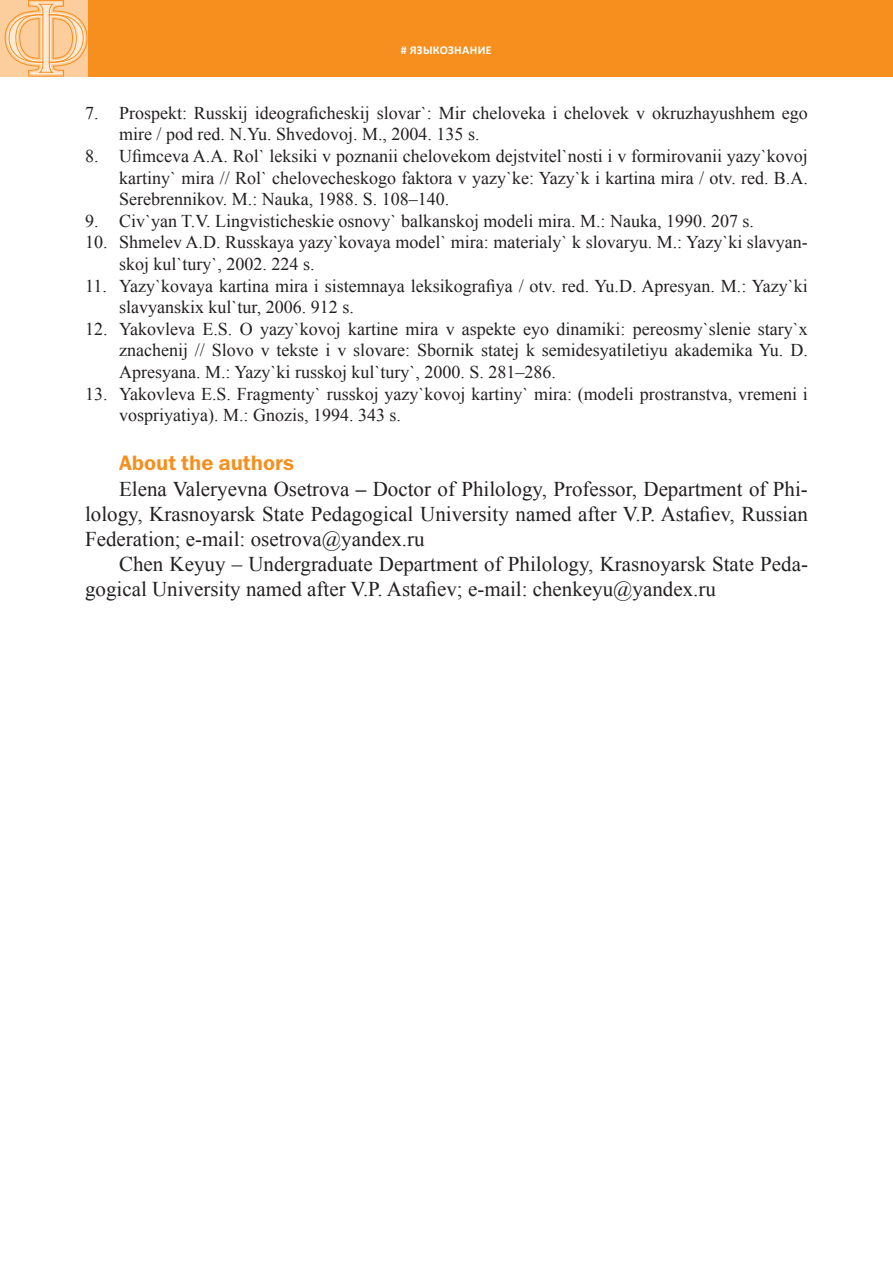
<style>
.page{position:relative;width:893px;height:1263px;background:#fff}
.page>*{position:absolute;margin:0;border:0;box-sizing:border-box;transform-origin:0 0}
.t1{font:21px/25.2px "Times New Roman";color:#231f20;text-align:justify}
.t2{font:21px "ez Franklin Goth Demi";color:#f68f1e}
.t3{font:18px/21.6px "Times New Roman";color:#231f20}
.t4{font:700 12px "Calibri";letter-spacing:.03em;color:#fff}
.s1{font-weight:700}
</style>
<div class="page">
<div style="left:0;top:0;width:893px;height:77px;background:#f68f1e"></div>
<div style="left:0;top:0;width:88px;height:77px;background:#fdce9d"></div>
<svg style="left:4px;top:0;width:84px;height:77px"></svg>
<p class="t4" style="left:401px;top:43px;width:92px"># ЯЗЫКОЗНАНИЕ</p>
<p class="t3" style="left:119px;top:102px;width:690px;text-indent:-34px">7. Prospekt: Russkij ideograficheskij slovar`: Mir cheloveka i chelovek v okruzhayushhem ego mire / pod red. N.Yu. Shvedovoj. M., 2004. 135 s.</p>
<p class="t3" style="left:119px;top:145px;width:690px;text-align:justify;text-indent:-34px">8. Ufimceva A.A. Rol` leksiki v poznanii chelovekom dejstvitel`nosti i v formirovanii yazy`kovoj kartiny` mira // Rol` chelovecheskogo faktora v yazy`ke: Yazy`k i kartina mira / otv. red. B.A.<br>Serebrennikov. M.: Nauka, 1988. S. 108–140.</p>
<p class="t3" style="left:85px;top:210px;width:670px">9. Civ`yan T.V. Lingvisticheskie osnovy` balkanskoj modeli mira. M.: Nauka, 1990. 207 s.</p>
<p class="t3" style="left:119px;top:231px;width:690px;text-indent:-34px">10. Shmelev A.D. Russkaya yazy`kovaya model` mira: materialy` k slovaryu. M.: Yazy`ki slavyan&shy;skoj kul`tury`, 2002. 224 s.</p>
<p class="t3" style="left:119px;top:274px;width:690px;text-indent:-34px">11. Yazy`kovaya kartina mira i sistemnaya leksikografiya / otv. red. Yu.D. Apresyan. M.: Yazy`ki slavyanskix kul`tur, 2006. 912 s.</p>
<p class="t3" style="left:119px;top:318px;width:690px;text-align:justify;text-indent:-34px">12. Yakovleva E.S. O yazy`kovoj kartine mira v aspekte eyo dinamiki: pereosmy`slenie stary`x znachenij // Slovo v tekste i v slovare: Sbornik statej k semidesyatiletiyu akademika Yu. D.<br>Apresyana. M.: Yazy`ki russkoj kul`tury`, 2000. S. 281–286.</p>
<p class="t3" style="left:119px;top:382px;width:690px;text-indent:-34px">13. Yakovleva E.S. Fragmenty` russkoj yazy`kovoj kartiny` mira: (modeli prostranstva, vremeni i vospriyatiya). M.: Gnozis, 1994. 343 s.</p>
<p class="t2" style="left:119px;top:451px;width:177px">About the authors</p>
<p class="t1" style="left:85px;top:476px;width:724px;text-indent:34px">Elena Valeryevna Osetrova <span class="s1">–</span> Doctor of Philology, Professor, Department of Phi&shy;lology, Krasnoyarsk State Pedagogical University named after V.P. Astafiev, Russian Federation; e-mail: osetrova@yandex.ru</p>
<p class="t1" style="left:85px;top:551px;width:724px;text-indent:34px">Chen Keyuy – Undergraduate Department of Philology, Krasnoyarsk State Peda&shy;gogical University named after V.P. Astafiev; e-mail: chenkeyu@yandex.ru</p>
</div>
